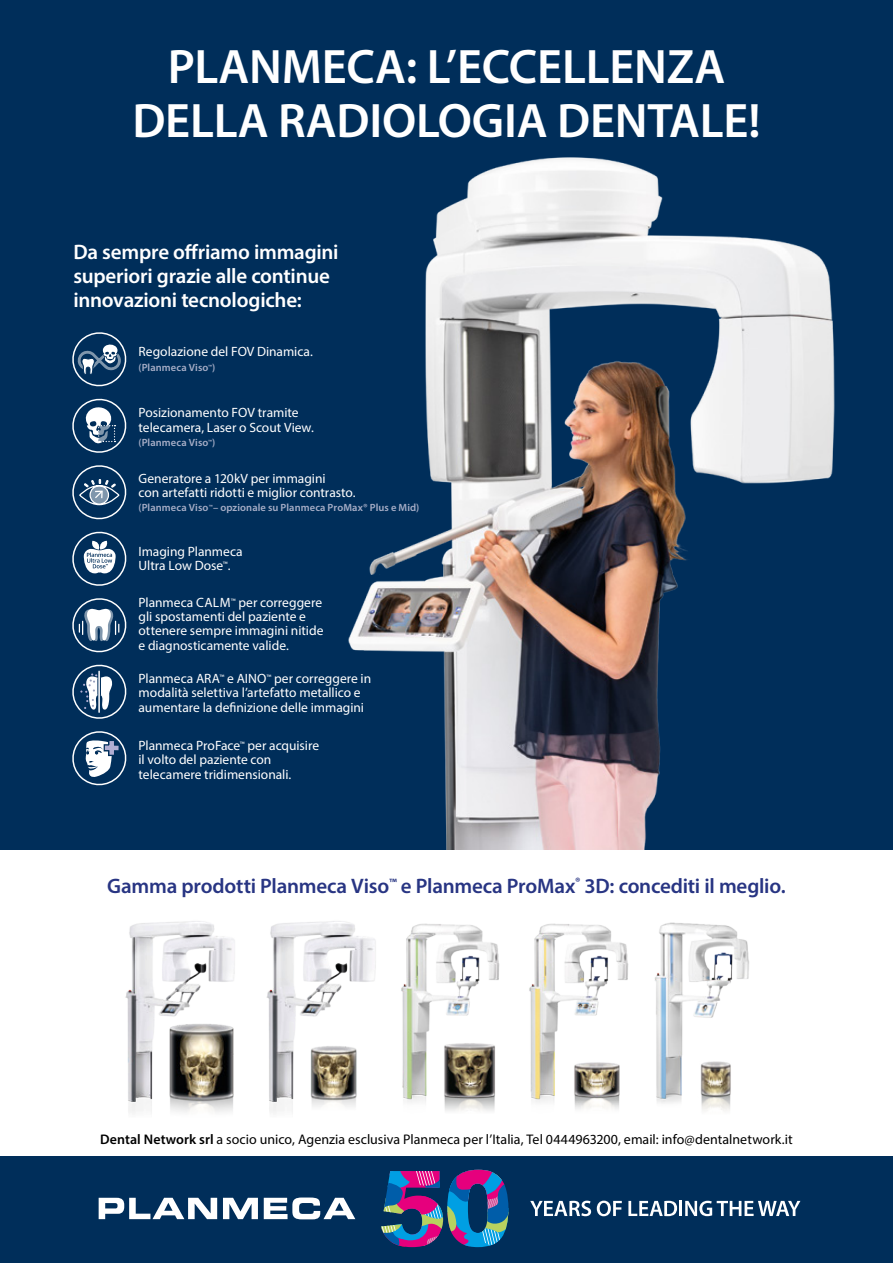
<style>
.page{position:relative;width:893px;height:1263px;background:#fff}
.page>*{position:absolute;margin:0;border:0;box-sizing:border-box;transform-origin:0 0}
.t1{font:600 48.6px/54px "Myriad Pro";letter-spacing:-.005em;color:#fff;text-align:center}
.t2{font:600 21px/24px "Myriad Pro";letter-spacing:-.01em;color:#fff}
.t3{font:600 21px "Myriad Pro";letter-spacing:-.01em;color:#283583}
.t4{font:13.95px "Myriad Pro";color:#000}
.t5{font:13.5px/14.2px "Myriad Pro";color:#fff}
.t6{font:600 10.5px "Myriad Pro";letter-spacing:.01em;color:#a7aec7}
.s1{font-weight:600}
</style>
<div class="page">
<div style="left:0;top:0;width:893px;height:849px;background:#002e5a"></div>
<img style="left:348px;top:157px;width:487px;height:692px">
<img style="left:655px;top:922px;width:94px;height:181px">
<img style="left:697px;top:1061px;width:36px;height:50px">
<img style="left:401px;top:923px;width:99px;height:180px">
<img style="left:439px;top:1041px;width:61px;height:70px">
<img style="left:529px;top:923px;width:100px;height:180px">
<img style="left:568px;top:1061px;width:56px;height:48px">
<img style="left:125px;top:921px;width:110px;height:192px">
<img style="left:168px;top:1017px;width:68px;height:140px">
<img style="left:266px;top:921px;width:110px;height:192px">
<img style="left:307px;top:1042px;width:53px;height:115px">
<div style="left:0;top:1157px;width:893px;height:106px;background:#002e5a"></div>
<svg style="left:381px;top:1170px;width:127px;height:77px"></svg>
<svg style="left:99px;top:1198px;width:118px;height:21px"></svg>
<svg style="left:223px;top:1198px;width:35px;height:21px"></svg>
<svg style="left:264px;top:1197px;width:91px;height:22px"></svg>
<svg style="left:530px;top:1200px;width:61px;height:16px"></svg>
<svg style="left:597px;top:1200px;width:25px;height:16px"></svg>
<svg style="left:628px;top:1201px;width:49px;height:15px"></svg>
<hr style="left:679px;top:1201px;width:3px;height:15px;background:#fff">
<svg style="left:685px;top:1201px;width:115px;height:15px"></svg>
<svg style="left:72px;top:598px;width:55px;height:55px"></svg>
<svg style="left:72px;top:531px;width:55px;height:55px"></svg>
<svg style="left:72px;top:332px;width:55px;height:55px"></svg>
<svg style="left:72px;top:664px;width:55px;height:55px"></svg>
<svg style="left:72px;top:731px;width:55px;height:55px"></svg>
<svg style="left:72px;top:398px;width:55px;height:55px"></svg>
<svg style="left:72px;top:465px;width:55px;height:55px"></svg>
<h1 class="t1" style="left:132px;top:38px;width:630px">PLANMECA: L’ECCELLENZA<br>DELLA RADIOLOGIA DENTALE!</h1>
<h2 class="t2" style="left:73px;top:239px;width:267px">Da sempre offriamo immagini superiori grazie alle continue innovazioni tecnologiche:</h2>
<p class="t5" style="left:139px;top:344px;width:176px">Regolazione del FOV Dinamica.</p>
<p class="t6" style="left:139px;top:360px;width:78px">(Planmeca Viso<sup>™</sup>)</p>
<p class="t5" style="left:139px;top:405px;width:177px">Posizionamento FOV tramite telecamera, Laser o Scout View.</p>
<p class="t6" style="left:139px;top:436px;width:78px">(Planmeca Viso<sup>™</sup>)</p>
<p class="t5" style="left:139px;top:471px;width:219px">Generatore a 120kV per immagini<br>con artefatti ridotti e miglior contrasto.</p>
<p class="t6" style="left:139px;top:501px;width:282px">(Planmeca Viso<sup>™</sup>– opzionale su Planmeca ProMax® Plus e Mid)</p>
<p class="t5" style="left:139px;top:544px;width:106px">Imaging Planmeca<br>Ultra Low Dose<sup>™</sup>.</p>
<p class="t5" style="left:139px;top:595px;width:186px">Planmeca CALM<sup>™</sup> per correggere gli spostamenti del paziente e ottenere sempre immagini nitide e diagnosticamente valide.</p>
<p class="t5" style="left:139px;top:671px;width:234px">Planmeca ARA<sup>™</sup> e AINO<sup>™</sup> per correggere in modalità selettiva l’artefatto metallico e aumentare la definizione delle immagini</p>
<p class="t5" style="left:139px;top:738px;width:182px">Planmeca ProFace<sup>™</sup> per acquisire il volto del paziente con telecamere tridimensionali.</p>
<h2 class="t3" style="left:107px;top:872px;width:680px">Gamma prodotti Planmeca Viso<sup>™</sup> e Planmeca ProMax<sup>®</sup> 3D: concediti il meglio.</h2>
<p class="t4" style="left:100px;top:1131px;width:694px"><span class="s1">Dental Network srl</span> a socio unico, Agenzia esclusiva Planmeca per l’Italia, Tel 0444963200, email: info@dentalnetwork.it</p>
</div>
